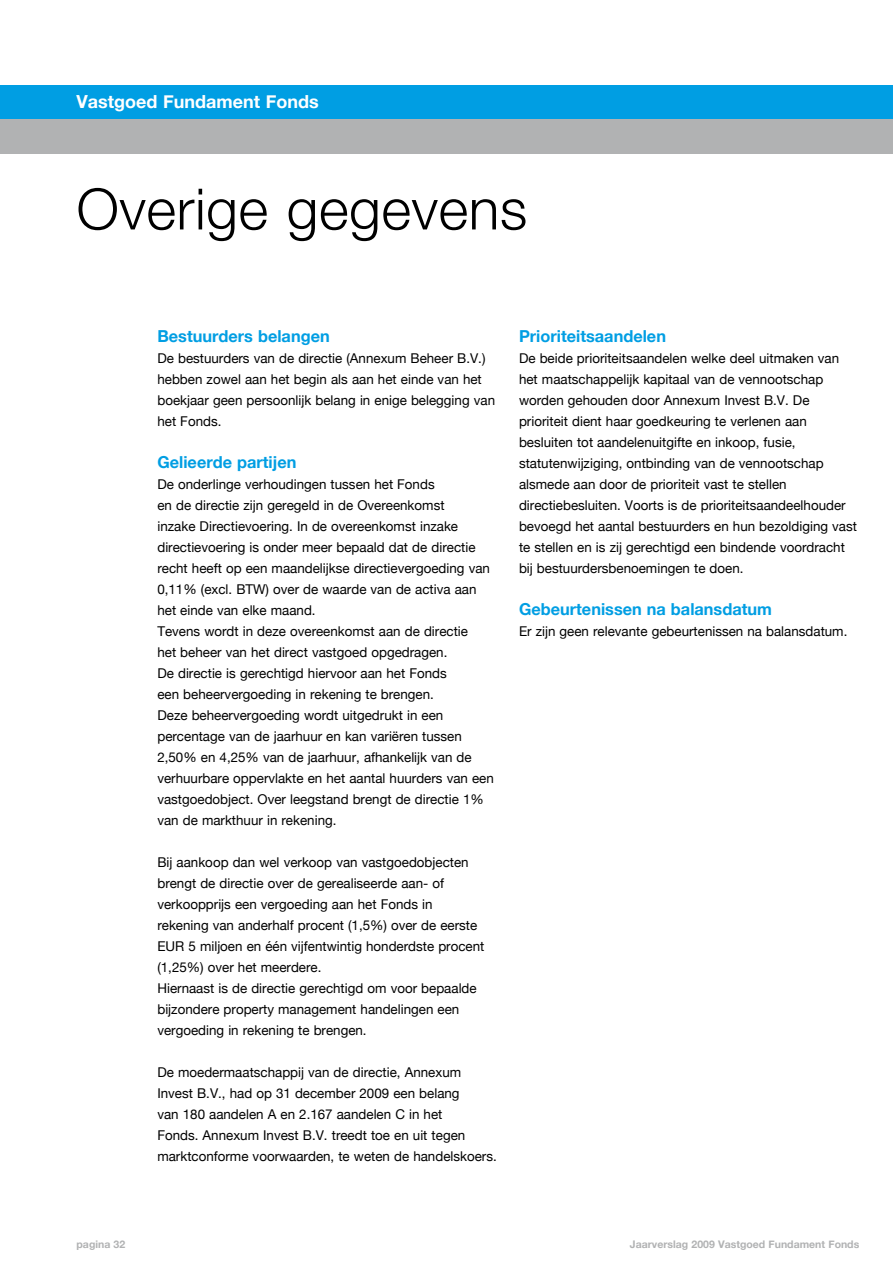
<style>
.page{position:relative;width:893px;height:1263px;background:#fff}
.page>*{position:absolute;margin:0;border:0;box-sizing:border-box;transform-origin:0 0}
.t1{font:300 57px "Helvetica Neue";letter-spacing:.01em;color:#000}
.t2{font:700 18px "Helvetica Neue";color:#fff}
.t3{font:700 16.5px "Helvetica Neue";color:#009ee3}
.t4{font:13.5px/21px "Helvetica Neue";color:#000}
.t5{font:700 10.5px "Helvetica Neue";color:#b1b2b3}
</style>
<div class="page">
<div style="left:0;top:85px;width:892px;height:34px;background:#009ee3"></div>
<div style="left:0;top:119px;width:892px;height:34px;background:#b1b2b3"></div>
<h2 class="t2" style="left:77px;top:95px;width:244px">Vastgoed Fundament Fonds</h2>
<h1 class="t1" style="left:77px;top:188px;width:452px">Overige gegevens</h1>
<p class="t3" style="left:157px;top:330px;width:174px">Bestuurders belangen</p>
<p class="t4" style="left:157px;top:349px;width:339px">De bestuurders van de directie (Annexum Beheer B.V.) hebben zowel aan het begin als aan het einde van het boekjaar geen persoonlijk belang in enige belegging van het Fonds.</p>
<p class="t3" style="left:157px;top:456px;width:140px">Gelieerde partijen</p>
<p class="t4" style="left:157px;top:475px;width:338px">De onderlinge verhoudingen tussen het Fonds<br>en de directie zijn geregeld in de Overeenkomst<br>inzake Directievoering. In de overeenkomst inzake directievoering is onder meer bepaald dat de directie recht heeft op een maandelijkse directievergoeding van 0,11% (excl. BTW) over de waarde van de activa aan het einde van elke maand.<br>Tevens wordt in deze overeenkomst aan de directie<br>het beheer van het direct vastgoed opgedragen.<br>De directie is gerechtigd hiervoor aan het Fonds<br>een beheervergoeding in rekening te brengen.<br>Deze beheervergoeding wordt uitgedrukt in een percentage van de jaarhuur en kan variëren tussen 2,50% en 4,25% van de jaarhuur, afhankelijk van de verhuurbare oppervlakte en het aantal huurders van een vastgoedobject. Over leegstand brengt de directie 1% van de markthuur in rekening.</p>
<p class="t4" style="left:157px;top:853px;width:328px">Bij aankoop dan wel verkoop van vastgoedobjecten brengt de directie over de gerealiseerde aan- of verkoopprijs een vergoeding aan het Fonds in rekening van anderhalf procent (1,5%) over de eerste EUR 5 miljoen en één vijfentwintig honderdste procent (1,25%) over het meerdere.<br>Hiernaast is de directie gerechtigd om voor bepaalde bijzondere property management handelingen een vergoeding in rekening te brengen.</p>
<p class="t4" style="left:157px;top:1063px;width:341px">De moedermaatschappij van de directie, Annexum Invest B.V., had op 31 december 2009 een belang<br>van 180 aandelen A en 2.167 aandelen C in het<br>Fonds. Annexum Invest B.V. treedt toe en uit tegen marktconforme voorwaarden, te weten de handelskoers.</p>
<p class="t3" style="left:519px;top:330px;width:148px">Prioriteitsaandelen</p>
<p class="t4" style="left:519px;top:349px;width:339px">De beide prioriteitsaandelen welke deel uitmaken van het maatschappelijk kapitaal van de vennootschap worden gehouden door Annexum Invest B.V. De prioriteit dient haar goedkeuring te verlenen aan besluiten tot aandelenuitgifte en inkoop, fusie, statutenwijziging, ontbinding van de vennootschap alsmede aan door de prioriteit vast te stellen directiebesluiten. Voorts is de prioriteitsaandeelhouder bevoegd het aantal bestuurders en hun bezoldiging vast te stellen en is zij gerechtigd een bindende voordracht bij bestuurdersbenoemingen te doen.</p>
<p class="t3" style="left:519px;top:603px;width:254px">Gebeurtenissen na balansdatum</p>
<p class="t4" style="left:519px;top:622px;width:330px">Er zijn geen relevante gebeurtenissen na balansdatum.</p>
<p class="t5" style="left:77px;top:1240px;width:50px">pagina 32</p>
<p class="t5" style="left:630px;top:1240px;width:231px">Jaarverslag 2009 Vastgoed Fundament Fonds</p>
</div>
